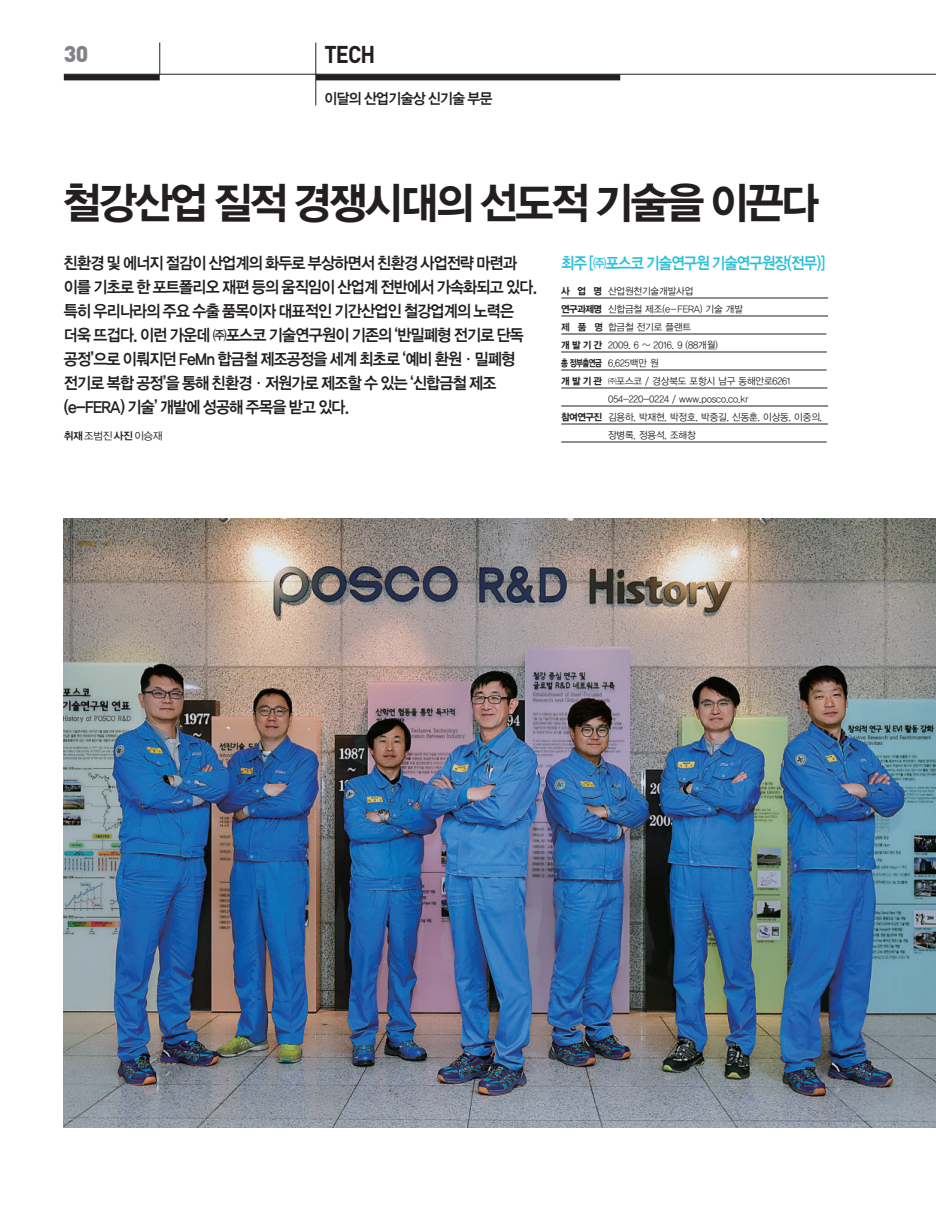
<style>
.page{position:relative;width:936px;height:1212px;background:#fff}
.page>*{position:absolute;margin:0;border:0;box-sizing:border-box;transform-origin:0 0}
.t1{font:43.5px "YDVYGO Std 15";letter-spacing:-.055em;color:#231f20;scale:.95 1}
.t2{font:700 24px "DIN";color:#231f20;scale:.9 1}
.t3{font:900 22.5px "DIN";color:#808285}
.t4{font:16.5px/24px "YDVYGO Std 14";letter-spacing:-.045em;color:#231f20;scale:.92 1}
.t5{font:16.5px "YDVYGO Std 14";letter-spacing:-.055em;color:#2ac0d8;scale:.88 1}
.t6{font:15px "YDVYGO Std 14";letter-spacing:-.035em;color:#231f20;scale:.92 1}
.t7{font:10.5px "YDVYGO Std 12";letter-spacing:-.045em;color:#231f20}
.t8{font:9.75px "YDVYGO Std 12";letter-spacing:-.01em;color:#231f20;scale:.96 1}
.s1{font-family:"YDVYGO Std 14"}
.s2{font-family:"YDVYGO Std 15"}
</style>
<div class="page">
<hr style="left:64px;top:74px;width:871px;height:1px;background:#231f20">
<div style="left:64px;top:74px;width:96px;height:6px;background:#231f20"></div>
<div style="left:316px;top:74px;width:304px;height:6px;background:#231f20"></div>
<hr style="left:159px;top:43px;width:1px;height:31px;background:#231f20">
<hr style="left:315px;top:43px;width:1px;height:62px;background:#231f20">
<img style="left:64px;top:519px;width:871px;height:608px">
<hr style="left:561px;top:298px;width:267px;height:1px;background:#231f20">
<hr style="left:561px;top:316px;width:267px;height:1px;background:#231f20">
<hr style="left:561px;top:334px;width:265px;height:1px;background:#231f20">
<hr style="left:561px;top:352px;width:265px;height:1px;background:#231f20">
<hr style="left:561px;top:370px;width:265px;height:1px;background:#231f20">
<hr style="left:561px;top:388px;width:266px;height:1px;background:#231f20">
<hr style="left:561px;top:406px;width:267px;height:1px;background:#231f20">
<hr style="left:561px;top:424px;width:267px;height:1px;background:#231f20">
<hr style="left:561px;top:442px;width:265px;height:1px;background:#231f20">
<h3 class="t3" style="left:64px;top:41px;width:26px">30</h3>
<h2 class="t2" style="left:324px;top:41px;width:58px">TECH</h2>
<p class="t6" style="left:324px;top:91px;width:184px">이달의 산업기술상 신기술 부문</p>
<h1 class="t1" style="left:63px;top:180px;width:798px">철강산업 질적 경쟁시대의 선도적 기술을 이끈다</h1>
<p class="t4" style="left:64px;top:252px;width:516px">친환경 및 에너지 절감이 산업계의 화두로 부상하면서 친환경 사업전략 마련과 이를 기초로 한 포트폴리오 재편 등의 움직임이 산업계 전반에서 가속화되고 있다. 특히 우리나라의 주요 수출 품목이자 대표적인 기간산업인 철강업계의 노력은 더욱 뜨겁다. 이런 가운데 ㈜포스코 기술연구원이 기존의 ‘반밀폐형 전기로 단독 공정’으로 이뤄지던 Femn 합금철 제조공정을 세계 최초로 ‘예비 환원·밀폐형 전기로 복합 공정’을 통해 친환경·저원가로 제조할 수 있는 ‘신합금철 제조 (e-FERA) 기술’ 개발에 성공해 주목을 받고 있다.</p>
<p class="t7" style="left:64px;top:431px;width:100px"><span class="s1">취재</span> 조범진 <span class="s1">사진</span> 이승재</p>
<p class="t5" style="left:561px;top:255px;width:301px">최주 [㈜포스코 기술연구원 기술연구원장(전무)]</p>
<p class="t8" style="left:561px;top:286px;width:139px"><span class="s2">사 업 명</span> 산업원천기술개발사업</p>
<p class="t8" style="left:561px;top:304px;width:191px"><span class="s2">연구과제명</span> 신합금철 제조(e-FERA) 기술 개발</p>
<p class="t8" style="left:561px;top:322px;width:137px"><span class="s1">제 품 명</span> 합금철 전기로 플랜트</p>
<p class="t8" style="left:561px;top:340px;width:165px"><span class="s2">개 발 기 간</span> 2009. 6 ~ 2016. 9 (88개월)</p>
<p class="t8" style="left:561px;top:358px;width:103px"><span class="s2">총 정부출연금</span> 6,625백만 원</p>
<p class="t8" style="left:561px;top:376px;width:240px"><span class="s2">개 발 기 관</span> ㈜포스코 / 경상북도 포항시 남구 동해안로6261</p>
<p class="t8" style="left:608px;top:394px;width:148px">054-220-0224 / www.posco.co.kr</p>
<p class="t8" style="left:561px;top:412px;width:273px"><span class="s2">참여연구진</span> 김용하, 박재현, 박정호, 박중길, 신동훈, 이상동, 이중의,</p>
<p class="t8" style="left:608px;top:430px;width:93px">장병록, 정용석, 조해창</p>
</div>
